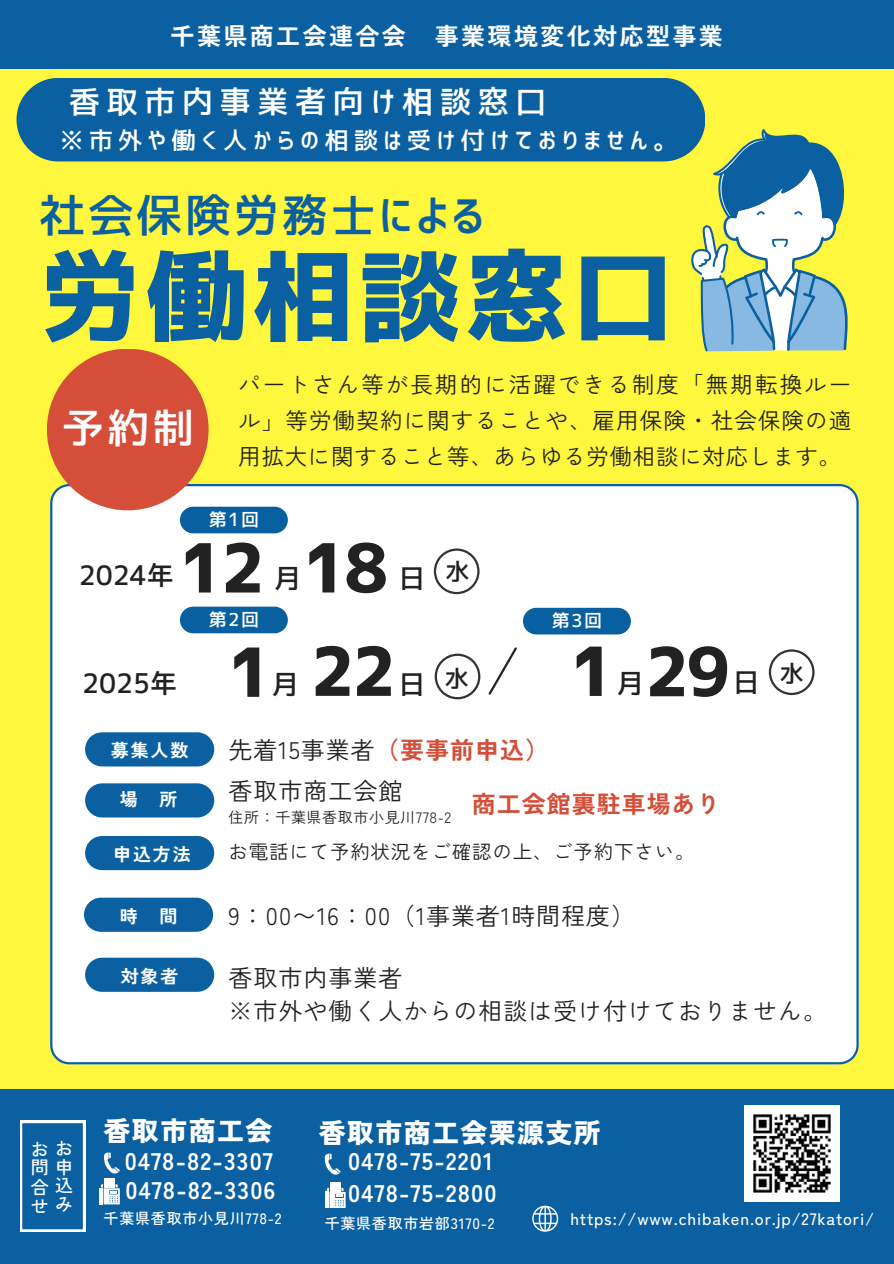
<style>
.page{position:relative;width:894px;height:1264px;background:#fff}
.page>*{position:absolute;margin:0;border:0;box-sizing:border-box;transform-origin:0 0}
.t1{font:101.85px "Corporate Logo Bold";letter-spacing:.045em;color:#0a60a0}
.t2{font:67.5px "Corporate Logo Bold";letter-spacing:-.04em;color:#222}
.t3{font:46.35px "Corporate Logo Medium";letter-spacing:.045em;color:#0a60a0}
.t4{font:42px "Corporate Logo Medium";color:#fff}
.t5{font:31.5px "Corporate Logo Medium";letter-spacing:.195em;color:#fff}
.t6{font:900 27px "Zen Kaku Gothic New";letter-spacing:.05em;color:#fff}
.t7{font:27px "Corporate Logo Medium";color:#222}
.t8{font:24.45px "Corporate Logo Medium";letter-spacing:.195em;color:#fff}
.t9{font:24px/32.7px "Zen Kaku Gothic New";letter-spacing:.04em;color:#222}
.t10{font:700 24px "Zen Kaku Gothic New";letter-spacing:.05em;color:#fff}
.t11{font:700 24px "Zen Kaku Gothic New";letter-spacing:.1em;color:#fff}
.t12{font:700 24px "Zen Kaku Gothic New";letter-spacing:.04em;color:#d44e39}
.t13{font:24px "Corporate Logo Medium";color:#222}
.t14{font:22.5px/36px "Zen Kaku Gothic New";letter-spacing:.03em;color:#222;text-align:justify}
.t15{font:19.5px "Zen Kaku Gothic New";letter-spacing:.04em;color:#222}
.t16{font:700 18px "Zen Kaku Gothic New";letter-spacing:.1em;color:#fff}
.t17{font:18px "Corporate Logo Medium";letter-spacing:.08em;color:#fff}
.t18{font:500 18px/18.9px "Zen Kaku Gothic New";letter-spacing:.345em;color:#fff;text-align:justify}
.t19{font:500 16.5px "Zen Kaku Gothic New";letter-spacing:.05em;color:#fff}
.t20{font:500 15px "Zen Kaku Gothic New";letter-spacing:.05em;color:#fff}
.t21{font:15px "Zen Kaku Gothic New";letter-spacing:.04em;color:#222}
.s1{font-weight:700;color:#d44e39}
</style>
<div class="page">
<div style="left:0;top:0;width:893px;height:1263px;background:#fff73d"></div>
<div style="left:50px;top:484px;width:808px;height:580px;background:#fff"></div>
<div style="left:0;top:0;width:893px;height:68px;background:#0a60a0"></div>
<div style="left:17px;top:78px;width:688px;height:83px;background:#0a60a0;border-radius:42px"></div>
<div style="left:47px;top:349px;width:161px;height:161px;background:#d44e39;border-radius:50%"></div>
<div style="left:0;top:1089px;width:893px;height:174px;background:#0a60a0"></div>
<svg style="left:20px;top:1120px;width:65px;height:111px"></svg>
<svg style="left:104px;top:1152px;width:16px;height:21px"></svg>
<svg style="left:532px;top:1205px;width:26px;height:26px"></svg>
<svg style="left:434px;top:653px;width:46px;height:46px;background:#e1e1e1"></svg>
<svg style="left:768px;top:649px;width:46px;height:46px;background:#e1e1e1"></svg>
<svg style="left:486px;top:645px;width:32px;height:51px;background:#eee"></svg>
<svg style="left:84px;top:897px;width:129px;height:34px;background:#1b6ba6"></svg>
<svg style="left:85px;top:957px;width:129px;height:34px;background:#1b6ba6"></svg>
<svg style="left:85px;top:732px;width:129px;height:34px;background:#196aa5"></svg>
<div style="left:85px;top:836px;width:129px;height:34px;background:#0a60a0"></div>
<svg style="left:85px;top:783px;width:129px;height:34px;background:#196aa6"></svg>
<hr style="left:99px;top:1188px;width:4px;height:16px;background:#fff">
<div style="left:104px;top:1178px;width:11px;height:9px;background:#fff"></div>
<svg style="left:101px;top:1184px;width:19px;height:20px"></svg>
<svg style="left:689px;top:126px;width:159px;height:225px"></svg>
<svg style="left:434px;top:548px;width:45px;height:46px;background:#e1e1e1"></svg>
<svg style="left:324px;top:1153px;width:16px;height:21px"></svg>
<svg style="left:325px;top:1191px;width:1px;height:16px"></svg>
<div style="left:329px;top:1181px;width:11px;height:9px;background:#fff"></div>
<svg style="left:326px;top:1187px;width:19px;height:20px"></svg>
<img style="left:744px;top:1105px;width:95px;height:96px">
<div style="left:180px;top:606px;width:108px;height:27px;background:#0860a0;border-radius:13px"></div>
<div style="left:523px;top:608px;width:107px;height:26px;background:#0860a0;border-radius:13px"></div>
<div style="left:180px;top:506px;width:108px;height:27px;background:#0860a0;border-radius:13px"></div>
<p class="t11" style="left:171px;top:17px;width:553px">千葉県商工会連合会 事業環境変化対応型事業</p>
<h1 class="t5" style="left:69px;top:86px;width:479px">香取市内事業者向け相談窓口</h1>
<h6 class="t8" style="left:59px;top:128px;width:619px">※市外や働く人からの相談は受け付けておりません。</h6>
<h1 class="t3" style="left:39px;top:192px;width:448px">社会保険労務士による</h1>
<h1 class="t1" style="left:39px;top:245px;width:636px">労働相談窓口</h1>
<p class="t4" style="left:62px;top:407px;width:134px">予約制</p>
<p class="t14" style="left:238px;top:365px;width:614px">パートさん等が長期的に活躍できる制度「無期転換ルール」等労働契約に関することや、雇用保険・社会保険の適用拡大に関すること等、あらゆる労働相談に対応します。</p>
<h6 class="t17" style="left:209px;top:510px;width:52px">第1回</h6>
<p class="t2" style="left:179px;top:534px;width:87px">12</p>
<p class="t7" style="left:79px;top:562px;width:96px">2024年</p>
<p class="t7" style="left:274px;top:565px;width:28px">月</p>
<p class="t2" style="left:303px;top:534px;width:87px">18</p>
<h3 class="t7" style="left:398px;top:565px;width:28px">日</h3>
<h3 class="t13" style="left:445px;top:559px;width:25px">水</h3>
<p class="t7" style="left:82px;top:670px;width:96px">2025年</p>
<p class="t17" style="left:209px;top:610px;width:52px">第2回</p>
<p class="t17" style="left:551px;top:611px;width:52px">第3回</p>
<h6 class="t2" style="left:228px;top:639px;width:45px">1</h6>
<h5 class="t2" style="left:310px;top:638px;width:87px">22</h5>
<h4 class="t2" style="left:570px;top:638px;width:45px">1</h4>
<p class="t7" style="left:398px;top:671px;width:28px">日</p>
<p class="t13" style="left:444px;top:666px;width:25px">水</p>
<p class="t7" style="left:616px;top:670px;width:28px">月</p>
<h5 class="t7" style="left:272px;top:671px;width:28px">月</h5>
<h6 class="t2" style="left:644px;top:638px;width:87px">29</h6>
<p class="t7" style="left:732px;top:668px;width:28px">日</p>
<p class="t13" style="left:779px;top:661px;width:25px">水</p>
<h4 class="t16" style="left:111px;top:735px;width:79px">募集人数</h4>
<p class="t9" style="left:228px;top:732px;width:322px">先着15事業者<span class="s1">（要事前申込）</span></p>
<p class="t16" style="left:120px;top:785px;width:59px">場 所</p>
<p class="t9" style="left:228px;top:773px;width:175px">香取市商工会館</p>
<h4 class="t21" style="left:228px;top:806px;width:224px">住所：千葉県香取市小見川778-2</h4>
<p class="t12" style="left:471px;top:785px;width:250px">商工会館裏駐車場あり</p>
<p class="t16" style="left:113px;top:840px;width:79px">申込方法</p>
<p class="t15" style="left:228px;top:836px;width:467px">お電話にて予約状況をご確認の上、ご予約下さい。</p>
<h6 class="t16" style="left:120px;top:901px;width:59px">時 間</h6>
<p class="t9" style="left:228px;top:897px;width:408px">9：00〜16：00（1事業者1時間程度）</p>
<p class="t16" style="left:121px;top:962px;width:59px">対象者</p>
<p class="t9" style="left:228px;top:960px;width:599px">香取市内事業者<br>※市外や働く人からの相談は受け付けておりません。</p>
<p class="t18" style="left:31px;top:1137px;width:44px">おお問申合込せみ</p>
<p class="t6" style="left:104px;top:1109px;width:170px">香取市商工会</p>
<h5 class="t6" style="left:318px;top:1111px;width:283px">香取市商工会栗源支所</h5>
<h5 class="t10" style="left:348px;top:1141px;width:146px">0478-75-2201</h5>
<p class="t10" style="left:348px;top:1174px;width:150px">0478-75-2800</p>
<p class="t20" style="left:324px;top:1211px;width:171px">千葉県香取市岩部3170-2</p>
<h5 class="t10" style="left:125px;top:1141px;width:150px">0478-82-3307</h5>
<h2 class="t10" style="left:125px;top:1170px;width:151px">0478-82-3306</h2>
<p class="t20" style="left:104px;top:1206px;width:179px">千葉県香取市小見川778-2</p>
<p class="t19" style="left:570px;top:1206px;width:305px">https://www.chibaken.or.jp/27katori/</p>
</div>
